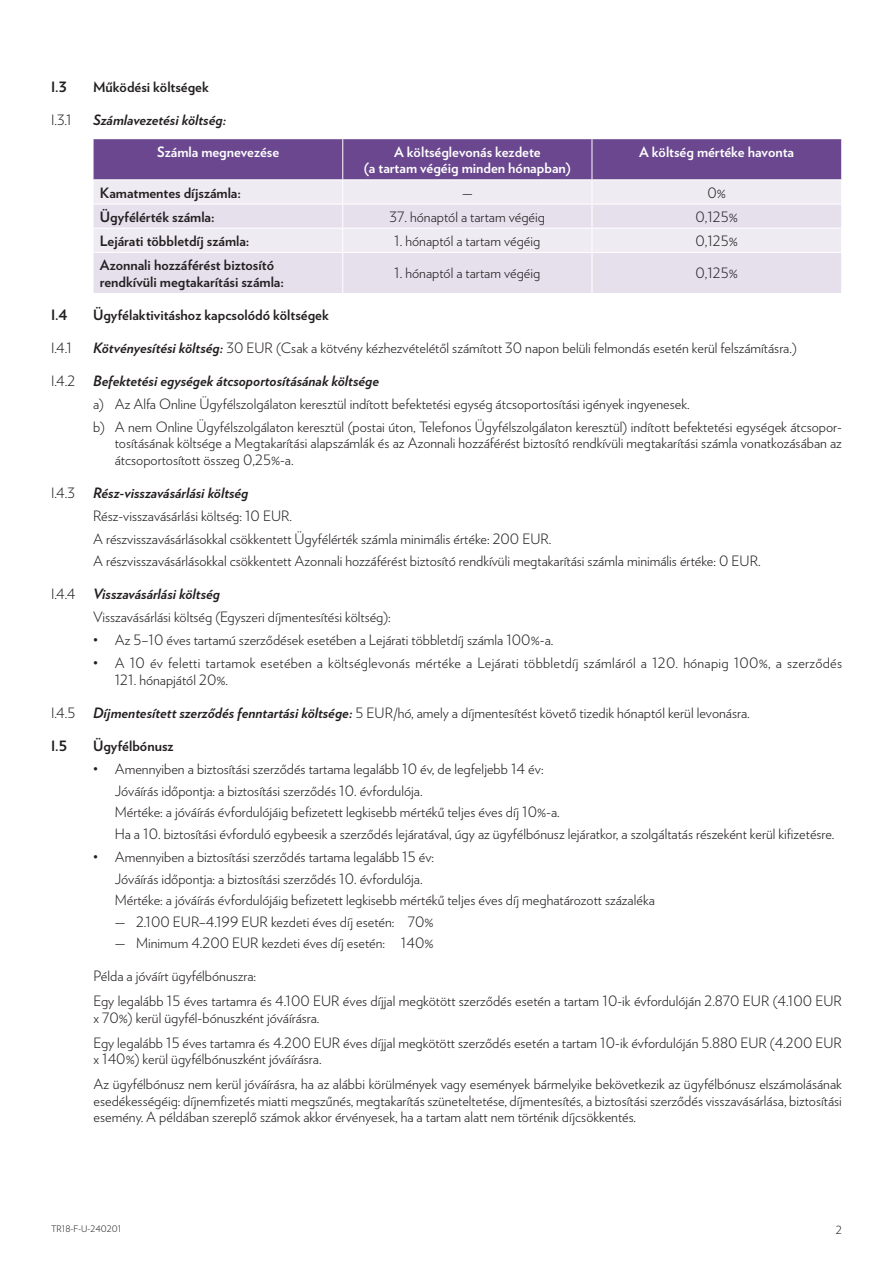
<style>
.page{position:relative;width:893px;height:1263px;background:#fff}
.page>*{position:absolute;margin:0;border:0;box-sizing:border-box;transform-origin:0 0}
.t1{font:300 14.25px/22.8px "Verlag";color:#231f20}
.t2{font:700 14.25px/16.5px "Verlag";color:#231f20}
.t3{font:300 14.25px/16.5px "Verlag";letter-spacing:.02em;color:#231f20}
.t4{font:700 14.25px/16.5px "Verlag";color:#fff;text-align:center}
.t5{font:italic 700 14.25px "Verlag";color:#231f20}
.t6{font:300 11.25px "Verlag";color:#231f20}
.t7{font:300 9px "Verlag";color:#231f20}
.s1{font-weight:700;font-style:italic}
</style>
<div class="page">
<div style="left:94px;top:253px;width:747px;height:40px;background:#e6e0ed"></div>
<svg style="left:94px;top:139px;width:747px;height:113px;background:#beafce"></svg>
<hr style="left:342px;top:253px;width:1px;height:40px;background:#fff">
<hr style="left:592px;top:253px;width:1px;height:40px;background:#fff">
<p class="t2" style="left:51px;top:78px;width:17px">I.3</p>
<p class="t2" style="left:93px;top:78px;width:117px">Működési költségek</p>
<p class="t1" style="left:51px;top:107px;width:22px">I.3.1</p>
<p class="t5" style="left:93px;top:108px;width:135px">Számlavezetési költség:</p>
<p class="t4" style="left:157px;top:143px;width:124px">Számla megnevezése</p>
<p class="t4" style="left:364px;top:143px;width:209px">A költséglevonás kezdete<br>(a tartam végéig minden hónapban)</p>
<p class="t4" style="left:639px;top:143px;width:157px">A költség mértéke havonta</p>
<p class="t2" style="left:100px;top:183px;width:143px">Kamatmentes díjszámla:</p>
<p class="t1" style="left:462px;top:180px;width:12px">—</p>
<p class="t1" style="left:707px;top:180px;width:20px">0%</p>
<p class="t2" style="left:100px;top:208px;width:116px">Ügyfélérték számla:</p>
<p class="t1" style="left:390px;top:204px;width:157px">37. hónaptól a tartam végéig</p>
<p class="t1" style="left:695px;top:204px;width:44px">0,125%</p>
<p class="t2" style="left:100px;top:232px;width:151px">Lejárati többletdíj számla:</p>
<p class="t1" style="left:394px;top:229px;width:148px">1. hónaptól a tartam végéig</p>
<p class="t1" style="left:695px;top:229px;width:44px">0,125%</p>
<p class="t2" style="left:100px;top:256px;width:186px">Azonnali hozzáférést biztosító rendkívüli megtakarítási számla:</p>
<p class="t1" style="left:394px;top:261px;width:148px">1. hónaptól a tartam végéig</p>
<p class="t1" style="left:695px;top:261px;width:44px">0,125%</p>
<p class="t2" style="left:51px;top:306px;width:18px">I.4</p>
<p class="t2" style="left:93px;top:306px;width:237px">Ügyfélaktivitáshoz kapcsolódó költségek</p>
<p class="t1" style="left:51px;top:336px;width:23px">I.4.1</p>
<p class="t1" style="left:93px;top:336px;width:705px"><span class="s1">Kötvényesítési költség:</span> 30 EUR (Csak a kötvény kézhezvételétől számított 30 napon belüli felmondás esetén kerül felszámításra.)</p>
<p class="t1" style="left:93px;top:369px;width:750px;text-indent:-42px">I.4.2 <span class="s1">Befektetési egységek átcsoportosításának költsége<br></span>a) Az Alfa Online Ügyfélszolgálaton keresztül indított befektetési egység átcsoportosítási igények ingyenesek.<br>b) A nem Online Ügyfélszolgálaton keresztül (postai úton, Telefonos Ügyfélszolgálaton keresztül) indított befektetési egységek átcsopor-</p>
<p class="t1" style="left:115px;top:434px;width:729px;line-height:16.5px">tosításának költsége a Megtakarítási alapszámlák és az Azonnali hozzáférést biztosító rendkívüli megtakarítási számla vonatkozásában az átcsoportosított összeg 0,25%-a.</p>
<p class="t1" style="left:51px;top:480px;width:26px">I.4.3</p>
<p class="t5" style="left:93px;top:481px;width:157px">Rész-visszavásárlási költség</p>
<p class="t1" style="left:93px;top:503px;width:669px">Rész-visszavásárlási költség: 10 EUR.<br>A részvisszavásárlásokkal csökkentett Ügyfélérték számla minimális értéke: 200 EUR.<br>A részvisszavásárlásokkal csökkentett Azonnali hozzáférést biztosító rendkívüli megtakarítási számla minimális értéke: 0 EUR.</p>
<p class="t1" style="left:93px;top:582px;width:299px;text-indent:-42px">I.4.4 <span class="s1">Visszavásárlási költség<br></span>Visszavásárlási költség (Egyszeri díjmentesítési költség):</p>
<p class="t1" style="left:93px;top:628px;width:462px">• Az 5–10 éves tartamú szerződések esetében a Lejárati többletdíj számla 100%-a.</p>
<p class="t3" style="left:115px;top:654px;width:729px;text-indent:-22px">• A 10 év feletti tartamok esetében a költséglevonás mértéke a Lejárati többletdíj számláról a 120. hónapig 100%, a szerződés<br>121. hónapjától 20%.</p>
<p class="t1" style="left:51px;top:700px;width:700px">I.4.5 <span class="s1">Díjmentesített szerződés fenntartási költsége:</span> 5 EUR/hó, amely a díjmentesítést követő tizedik hónaptól kerül levonásra.</p>
<p class="t2" style="left:51px;top:736px;width:18px">I.5</p>
<p class="t2" style="left:93px;top:736px;width:82px">Ügyfélbónusz</p>
<p class="t1" style="left:115px;top:757px;width:721px;line-height:21.5px;text-indent:-22px">• Amennyiben a biztosítási szerződés tartama legalább 10 év, de legfeljebb 14 év:<br>Jóváírás időpontja: a biztosítási szerződés 10. évfordulója.<br>Mértéke: a jóváírás évfordulójáig befizetett legkisebb mértékű teljes éves díj 10%-a.<br>Ha a 10. biztosítási évforduló egybeesik a szerződés lejáratával, úgy az ügyfélbónusz lejáratkor, a szolgáltatás részeként kerül kifizetésre.</p>
<p class="t1" style="left:115px;top:846px;width:542px;line-height:21.5px;text-indent:-22px">• Amennyiben a biztosítási szerződés tartama legalább 15 év:<br>Jóváírás időpontja: a biztosítási szerződés 10. évfordulója.<br>Mértéke: a jóváírás évfordulójáig befizetett legkisebb mértékű teljes éves díj meghatározott százaléka</p>
<p class="t1" style="left:115px;top:909px;width:320px">— 2.100 EUR–4.199 EUR kezdeti éves díj esetén: 70%</p>
<p class="t1" style="left:115px;top:931px;width:320px">— Minimum 4.200 EUR kezdeti éves díj esetén: 140%</p>
<p class="t1" style="left:94px;top:963px;width:750px;line-height:25px">Példa a jóváírt ügyfélbónuszra:<br>Egy legalább 15 éves tartamra és 4.100 EUR éves díjjal megkötött szerződés esetén a tartam 10-ik évfordulóján 2.870 EUR (4.100 EUR</p>
<p class="t1" style="left:94px;top:1004px;width:750px;line-height:25px">x 70%) kerül ügyfél-bónuszként jóváírásra.<br>Egy legalább 15 éves tartamra és 4.200 EUR éves díjjal megkötött szerződés esetén a tartam 10-ik évfordulóján 5.880 EUR (4.200 EUR</p>
<p class="t1" style="left:94px;top:1046px;width:750px;line-height:25px">x 140%) kerül ügyfélbónuszként jóváírásra.<br>Az ügyfélbónusz nem kerül jóváírásra, ha az alábbi körülmények vagy események bármelyike bekövetkezik az ügyfélbónusz elszámolásának</p>
<p class="t1" style="left:94px;top:1092px;width:750px;line-height:16.5px">esedékességéig: díjnemfizetés miatti megszűnés, megtakarítás szüneteltetése, díjmentesítés, a biztosítási szerződés visszavásárlása, biztosítási esemény. A példában szereplő számok akkor érvényesek, ha a tartam alatt nem történik díjcsökkentés.</p>
<p class="t7" style="left:51px;top:1222px;width:72px">TR18-F-U-240201</p>
<p class="t6" style="left:836px;top:1221px;width:8px">2</p>
</div>
